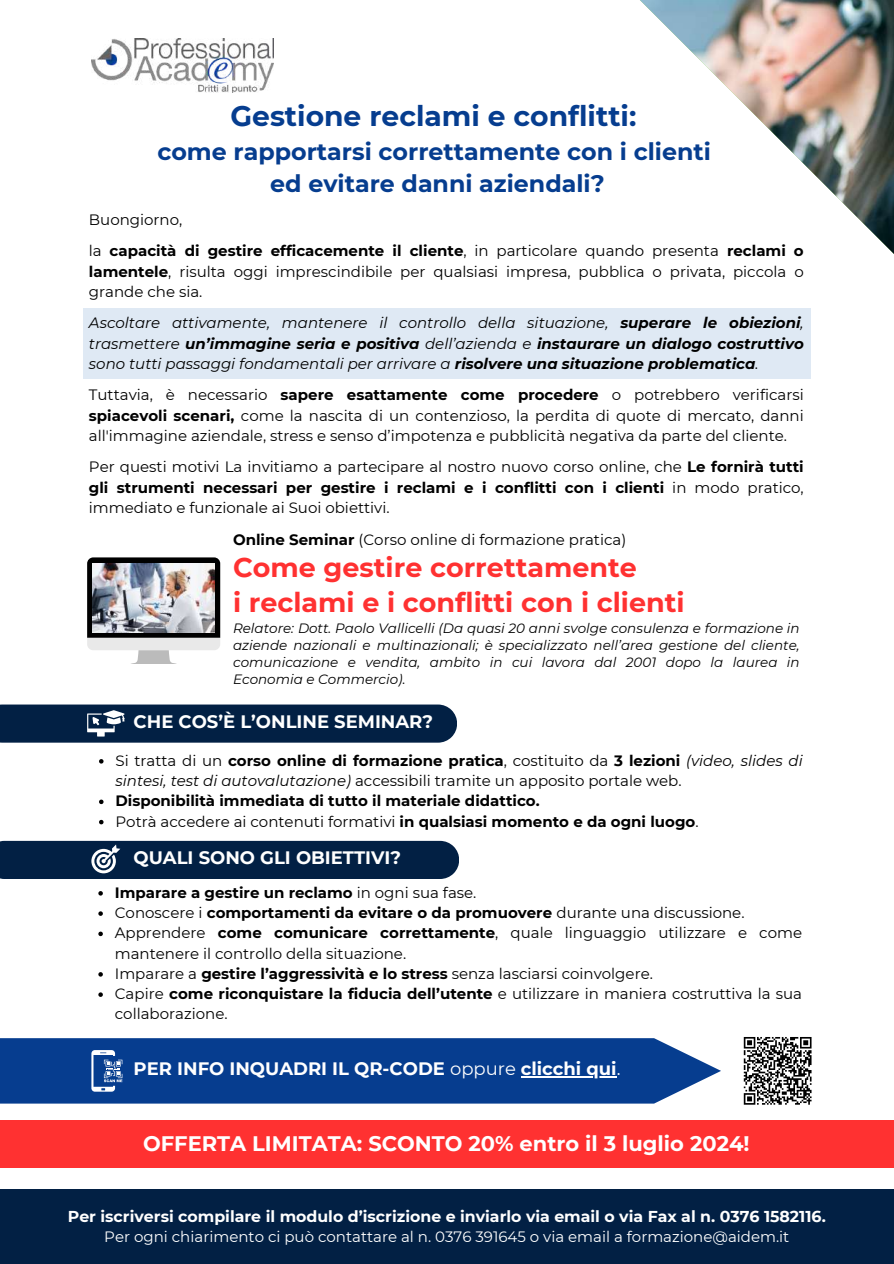
<style>
.page{position:relative;width:894px;height:1264px;background:#fff}
.page>*{position:absolute;margin:0;border:0;box-sizing:border-box;transform-origin:0 0}
.t1{font:700 28.2px "Montserrat";color:#063d8f}
.t2{font:700 27px/34.8px "Montserrat";color:#ff3131}
.t3{font:700 23.7px/32.2px "Montserrat";color:#063d8f;text-align:center}
.t4{font:700 21px "Montserrat";color:#fff}
.t5{font:700 18px "Montserrat";color:#fff}
.t6{font:700 15.75px "Montserrat";color:#fff}
.t7{font:15px/20.2px "Montserrat";color:#000}
.t8{font:700 15px/20.2px "Montserrat";color:#000}
.t9{font:italic 15px/20.2px "Montserrat";color:#000;text-align:justify}
.t10{font:15px "Montserrat";color:#fff}
.t11{font:italic 13.5px/16.8px "Montserrat";color:#000;text-align:justify}
.s1{font-weight:400}
.s2{font-weight:700}
.s3{font-weight:400;font-style:italic}
</style>
<div class="page">
<img style="left:91px;top:38px;width:183px;height:54px">
<div style="left:0;top:704px;width:457px;height:38px;background:#022044"></div>
<div style="left:0;top:840px;width:459px;height:39px;background:#022044"></div>
<img style="left:640px;top:0;width:253px;height:253px">
<div style="left:0;top:1120px;width:893px;height:47px;background:#ff3131"></div>
<div style="left:0;top:1188px;width:893px;height:75px;background:#022044"></div>
<div style="left:0;top:1038px;width:720px;height:65px;background:#063d8f"></div>
<svg style="left:91px;top:1050px;width:31px;height:41px"></svg>
<div style="left:83px;top:308px;width:727px;height:71px;background:#dfe9f4"></div>
<svg style="left:87px;top:557px;width:133px;height:107px"></svg>
<img style="left:93px;top:563px;width:121px;height:69px">
<svg style="left:99px;top:759px;width:4px;height:4px"></svg>
<svg style="left:99px;top:799px;width:4px;height:5px"></svg>
<svg style="left:99px;top:819px;width:4px;height:5px"></svg>
<svg style="left:98px;top:891px;width:5px;height:4px"></svg>
<svg style="left:98px;top:911px;width:5px;height:4px"></svg>
<svg style="left:98px;top:931px;width:5px;height:5px"></svg>
<svg style="left:98px;top:972px;width:5px;height:4px"></svg>
<svg style="left:98px;top:992px;width:5px;height:4px"></svg>
<hr style="left:520px;top:1076px;width:96px;height:1px;background:#fff">
<svg style="left:743px;top:1037px;width:69px;height:68px"></svg>
<h1 class="t1" style="left:230px;top:99px;width:407px">Gestione reclami e conflitti:</h1>
<h3 class="t3" style="left:157px;top:135px;width:555px">come rapportarsi correttamente con i clienti ed evitare danni aziendali?</h3>
<p class="t8" style="left:89px;top:204px;width:716px;line-height:31.5px"><span class="s1">Buongiorno,<br>la</span> capacità di gestire efficacemente il cliente<span class="s1">, in particolare quando presenta</span> reclami o</p>
<p class="t7" style="left:89px;top:261px;width:716px"><span class="s2">lamentele</span>, risulta oggi imprescindibile per qualsiasi impresa, pubblica o privata, piccola o grande che sia.</p>
<p class="t9" style="left:89px;top:313px;width:716px">Ascoltare attivamente, mantenere il controllo della situazione, <span class="s2">superare le obiezioni</span>, trasmettere <span class="s2">un’immagine seria e positiva</span> dell’azienda e <span class="s2">instaurare un dialogo costruttivo </span>sono tutti passaggi fondamentali per arrivare a <span class="s2">risolvere una situazione problematica</span>.</p>
<p class="t7" style="left:89px;top:385px;width:716px;text-align:justify">Tuttavia, è necessario <span class="s2">sapere esattamente come procedere</span> o potrebbero verificarsi <span class="s2">spiacevoli scenari,</span> come la nascita di un contenzioso, la perdita di quote di mercato, danni all'immagine aziendale, stress e senso d’impotenza e pubblicità negativa da parte del cliente.</p>
<p class="t7" style="left:89px;top:457px;width:716px;text-align:justify">Per questi motivi La invitiamo a partecipare al nostro nuovo corso online, che <span class="s2">Le fornirà tutti gli strumenti necessari per gestire i reclami e i conflitti con i clienti</span> in modo pratico, immediato e funzionale ai Suoi obiettivi.</p>
<p class="t7" style="left:233px;top:529px;width:394px"><span class="s2">Online Seminar</span> (Corso online di formazione pratica)</p>
<h2 class="t2" style="left:233px;top:549px;width:453px">Come gestire correttamente<br>i reclami e i conflitti con i clienti</h2>
<p class="t11" style="left:233px;top:619px;width:568px">Relatore: Dott. Paolo Vallicelli (Da quasi 20 anni svolge consulenza e formazione in aziende nazionali e multinazionali; è specializzato nell’area gestione del cliente, comunicazione e vendita, ambito in cui lavora dal 2001 dopo la laurea in Economia e Commercio).</p>
<p class="t5" style="left:133px;top:710px;width:301px">CHE COS’È L’ONLINE SEMINAR?</p>
<p class="t8" style="left:115px;top:750px;width:688px"><span class="s1">Si tratta di un</span> corso online di formazione pratica<span class="s1">, costituito da</span> 3 lezioni <span class="s3">(video, slides di sintesi, test di autovalutazione)</span> <span class="s1">accessibili tramite un apposito portale web.<br></span>Disponibilità immediata di tutto il materiale didattico.<br><span class="s1">Potrà accedere ai contenuti formativi</span> in qualsiasi momento e da ogni luogo<span class="s1">.</span></p>
<p class="t5" style="left:133px;top:847px;width:269px">QUALI SONO GLI OBIETTIVI?</p>
<p class="t7" style="left:115px;top:882px;width:688px"><span class="s2">Imparare a gestire un reclamo</span> in ogni sua fase.<br>Conoscere i <span class="s2">comportamenti da evitare o da promuovere</span> durante una discussione.<br>Apprendere <span class="s2">come comunicare correttamente</span>, quale linguaggio utilizzare e come mantenere il controllo della situazione.<br>Imparare a <span class="s2">gestire l’aggressività e lo stress</span> senza lasciarsi coinvolgere.<br>Capire <span class="s2">come riconquistare la fiducia dell’utente</span> e utilizzare in maniera costruttiva la sua collaborazione.</p>
<p class="t5" style="left:134px;top:1057px;width:488px">PER INFO INQUADRI IL QR-CODE <span class="s1">oppure</span> clicchi qui<span class="s1">.</span></p>
<h3 class="t4" style="left:143px;top:1130px;width:607px">OFFERTA LIMITATA: SCONTO 20% entro il 3 luglio 2024!</h3>
<p class="t6" style="left:68px;top:1206px;width:759px">Per iscriversi compilare il modulo d’iscrizione e inviarlo via email o via Fax al n. 0376 1582116.</p>
<p class="t10" style="left:104px;top:1227px;width:686px">Per ogni chiarimento ci può contattare al n. 0376 391645 o via email a formazione@aidem.it</p>
</div>
